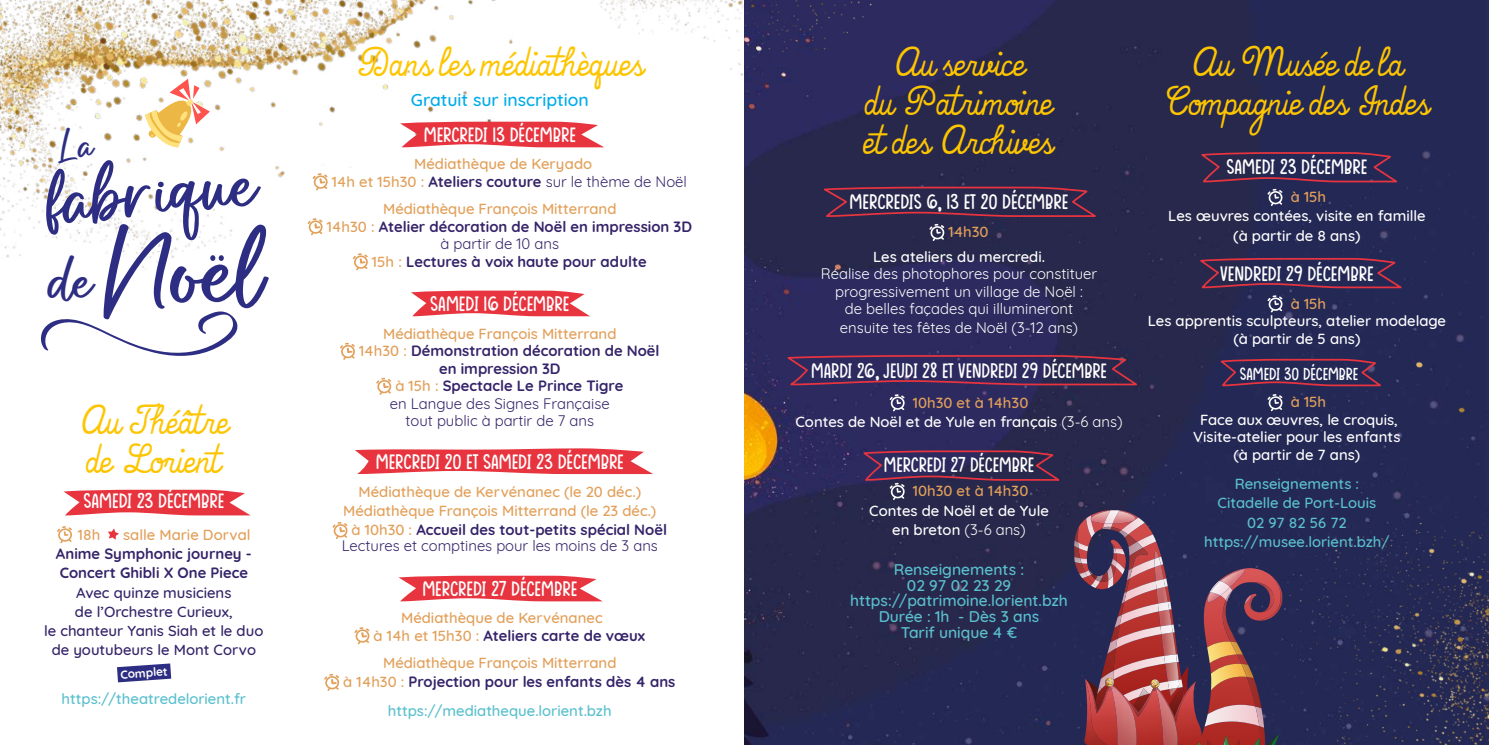
<style>
.page{position:relative;width:1489px;height:745px;background:#fff}
.page>*{position:absolute;margin:0;border:0;box-sizing:border-box;transform-origin:0 0}
.t1{font:87.67px "Butterscotch";color:#2d2e83}
.t2{font:64.75px "Butterscotch";color:#2d2e83}
.t3{font:48.65px "Butterscotch";color:#2d2e83}
.t4{font:italic 38.5px/38.5px "Thats Font Folks";color:#fdc500;text-align:center}
.t5{font:32.38px "Butterscotch";color:#2d2e83}
.t6{font:21px "Alone On Earth";color:#fff}
.t7{font:500 17.5px "Quicksand";color:#00ace9}
.t8{font:17.5px "Alone On Earth";color:#fff}
.t9{font:500 15.75px/15.8px "Quicksand";color:#5ac0ce;text-align:center}
.t10{font:500 14.88px/17.5px "Quicksand";color:#e2a05a}
.t11{font:500 14.88px/19.2px "Quicksand";color:#fff;text-align:center}
.t12{font:700 14.88px/19.2px "Quicksand";color:#352469}
.t13{font:500 14.88px/19.2px "Quicksand";color:#5ac0ce;text-align:center}
.t14{font:14.88px/17.5px "Quicksand";color:#fff;text-align:center}
.t15{font:14.88px "Quicksand";color:#352469}
.t16{font:500 14.88px/19.2px "Quicksand";color:#352469;text-align:center}
.t17{font:700 11.72px "Quicksand";color:#fff}
.s1{font-weight:700;color:#352469}
.s2{font-weight:400;color:#352469}
.s3{font-weight:500;color:#e2a05a}
.s4{color:#e2a05a}
.s5{font-weight:400}
</style>
<div class="page">
<img style="left:744px;top:0;width:744px;height:744px">
<img style="left:0;top:0;width:604px;height:317px">
<svg style="left:145px;top:79px;width:65px;height:69px"></svg>
<img style="left:595px;top:0;width:296px;height:140px">
<svg style="left:929px;top:224px;width:15px;height:17px"></svg>
<svg style="left:889px;top:394px;width:16px;height:17px"></svg>
<svg style="left:400px;top:122px;width:204px;height:25px;background:#ea525b"></svg>
<svg style="left:411px;top:290px;width:179px;height:26px;background:#eb5760"></svg>
<svg style="left:398px;top:575px;width:204px;height:26px;background:#eb5760"></svg>
<svg style="left:63px;top:489px;width:187px;height:26px;background:#eb5861"></svg>
<svg style="left:355px;top:448px;width:296px;height:25px;background:#ea4f59"></svg>
<svg style="left:312px;top:173px;width:16px;height:17px"></svg>
<svg style="left:307px;top:218px;width:16px;height:17px"></svg>
<svg style="left:353px;top:253px;width:15px;height:17px"></svg>
<svg style="left:340px;top:342px;width:15px;height:17px"></svg>
<svg style="left:376px;top:377px;width:15px;height:17px"></svg>
<svg style="left:332px;top:522px;width:16px;height:16px"></svg>
<svg style="left:354px;top:627px;width:16px;height:17px"></svg>
<svg style="left:324px;top:674px;width:15px;height:16px"></svg>
<svg style="left:785px;top:354px;width:356px;height:32px;background:#412a56"></svg>
<svg style="left:822px;top:186px;width:278px;height:32px;background:#3f294a"></svg>
<svg style="left:862px;top:449px;width:202px;height:50px;background:#3a2b51"></svg>
<svg style="left:1218px;top:358px;width:5px;height:29px"></svg>
<svg style="left:1074px;top:509px;width:149px;height:235px;background:#7d495b"></svg>
<img style="left:1223px;top:115px;width:265px;height:629px">
<svg style="left:57px;top:526px;width:15px;height:17px"></svg>
<svg style="left:108px;top:528px;width:11px;height:11px"></svg>
<svg style="left:40px;top:310px;width:199px;height:46px"></svg>
<svg style="left:210px;top:255px;width:14px;height:6px"></svg>
<svg style="left:1199px;top:151px;width:202px;height:32px;background:#3d294f"></svg>
<svg style="left:1198px;top:257px;width:208px;height:32px;background:#3d2950"></svg>
<svg style="left:117px;top:663px;width:54px;height:19px"></svg>
<h3 class="t5" style="left:57px;top:126px;width:37px">La</h3>
<h2 class="t2" style="left:42px;top:165px;width:212px;rotate:-5deg">fabrique</h2>
<h1 class="t1" style="left:99px;top:222px;width:163px">Noël</h1>
<h3 class="t3" style="left:47px;top:253px;width:45px">de</h3>
<h3 class="t4" style="left:78px;top:401px;width:153px;text-align:left">Au Théâtre de Lorient</h3>
<h3 class="t6" style="left:83px;top:488px;width:142px">SAMEDI 23 DÉCEMBRE</h3>
<p class="t10" style="left:78px;top:524px;width:24px">18h</p>
<p class="t10" style="left:123px;top:524px;width:129px">salle Marie Dorval</p>
<p class="t12" style="left:56px;top:542px;width:197px">Anime Symphonic journey -<br>Concert Ghibli X One Piece</p>
<p class="t16" style="left:44px;top:581px;width:221px">Avec quinze musiciens<br>de l’Orchestre Curieux,<br>le chanteur Yanis Siah et le duo de youtubeurs le Mont Corvo</p>
<p class="t13" style="left:62px;top:687px;width:186px">https://theatredelorient.fr</p>
<p class="t17" style="left:120px;top:664px;width:49px;rotate:-4deg">Complet</p>
<h3 class="t4" style="left:355px;top:43px;width:291px">Dans les médiathèques</h3>
<p class="t7" style="left:411px;top:86px;width:179px">Gratuit sur inscription</p>
<h3 class="t6" style="left:423px;top:122px;width:154px">MERCREDI 13 DÉCEMBRE</h3>
<p class="t10" style="left:332px;top:153px;width:357px;text-indent:82px">Médiathèque de Keryado<br>14h et 15h30 : <span class="s1">Ateliers couture</span> <span class="s2">sur le thème de Noël</span></p>
<p class="t10" style="left:383px;top:198px;width:235px">Médiathèque François Mitterrand</p>
<p class="t12" style="left:327px;top:215px;width:367px"><span class="s3">14h30 :</span> Atelier décoration de Noël en impression 3D</p>
<p class="t15" style="left:440px;top:232px;width:120px">à partir de 10 ans</p>
<p class="t12" style="left:372px;top:250px;width:276px"><span class="s3">15h :</span> Lectures à voix haute pour adulte</p>
<h3 class="t6" style="left:430px;top:291px;width:141px">SAMEDI 16 DÉCEMBRE</h3>
<p class="t10" style="left:383px;top:323px;width:235px">Médiathèque François Mitterrand</p>
<p class="t12" style="left:359px;top:340px;width:302px"><span class="s3">14h30 :</span> Démonstration décoration de Noël</p>
<p class="t12" style="left:439px;top:357px;width:123px">en impression 3D</p>
<p class="t12" style="left:395px;top:375px;width:229px"><span class="s3">à 15h :</span> Spectacle Le Prince Tigre</p>
<p class="t15" style="left:390px;top:391px;width:221px">en Langue des Signes Française</p>
<p class="t15" style="left:405px;top:409px;width:190px">tout public à partir de 7 ans</p>
<h3 class="t6" style="left:376px;top:449px;width:249px">MERCREDI 20 ET SAMEDI 23 DÉCEMBRE</h3>
<p class="t10" style="left:358px;top:481px;width:284px">Médiathèque de Kervénanec (le 20 déc.)</p>
<p class="t10" style="left:343px;top:500px;width:315px">Médiathèque François Mitterrand (le 23 déc.)</p>
<p class="t12" style="left:351px;top:518px;width:317px"><span class="s3">à 10h30 :</span> Accueil des tout-petits spécial Noël</p>
<p class="t15" style="left:342px;top:534px;width:318px">Lectures et comptines pour les moins de 3 ans</p>
<h3 class="t6" style="left:422px;top:575px;width:156px">MERCREDI 27 DÉCEMBRE</h3>
<p class="t10" style="left:373px;top:607px;width:273px;text-indent:28px">Médiathèque de Kervénanec<br>à 14h et 15h30 : <span class="s1">Ateliers carte de vœux</span></p>
<p class="t10" style="left:343px;top:651px;width:333px;line-height:19.2px;text-indent:40px">Médiathèque François Mitterrand<br>à 14h30 : <span class="s1">Projection pour les enfants dès 4 ans</span></p>
<p class="t13" style="left:388px;top:699px;width:225px">https://mediatheque.lorient.bzh</p>
<h3 class="t4" style="left:863px;top:44px;width:191px">Au service<br>du Patrimoine et des Archives</h3>
<h3 class="t6" style="left:849px;top:189px;width:220px">MERCREDIS 6, 13 ET 20 DÉCEMBRE</h3>
<p class="t10" style="left:948px;top:222px;width:42px">14h30</p>
<p class="t11" style="left:873px;top:245px;width:173px">Les ateliers du mercredi.</p>
<p class="t14" style="left:820px;top:263px;width:278px">Réalise des photophores pour constituer progressivement un village de Noël :<br>de belles façades qui illumineront</p>
<p class="t14" style="left:839px;top:317px;width:240px">ensuite tes fêtes de Noël (3-12 ans)</p>
<h3 class="t6" style="left:811px;top:358px;width:297px">MARDI 26, JEUDI 28 ET VENDREDI 29 DÉCEMBRE</h3>
<p class="t11" style="left:795px;top:391px;width:328px;text-align:left;text-indent:117px"><span class="s4">10h30 et à 14h30<br></span>Contes de Noël et de Yule en français <span class="s5">(3-6 ans)</span></p>
<h3 class="t6" style="left:883px;top:452px;width:152px">MERCREDI 27 DÉCEMBRE</h3>
<p class="t10" style="left:912px;top:480px;width:117px">10h30 et à 14h30</p>
<p class="t11" style="left:869px;top:499px;width:181px">Contes de Noël et de Yule en breton <span class="s5">(3-6 ans)</span></p>
<p class="t9" style="left:850px;top:559px;width:219px">Renseignements :<br>02 97 02 23 29 https://patrimoine.lorient.bzh<br>Durée : 1h - Dès 3 ans<br>Tarif unique 4 €</p>
<h3 class="t4" style="left:1163px;top:44px;width:268px">Au Musée de la<br>Compagnie des Indes</h3>
<h3 class="t6" style="left:1226px;top:154px;width:142px">SAMEDI 23 DÉCEMBRE</h3>
<p class="t10" style="left:1290px;top:187px;width:37px">à 15h</p>
<p class="t11" style="left:1168px;top:205px;width:259px">Les œuvres contées, visite en famille (à partir de 8 ans)</p>
<h3 class="t6" style="left:1220px;top:261px;width:155px">VENDREDI 29 DÉCEMBRE</h3>
<p class="t10" style="left:1290px;top:293px;width:37px">à 15h</p>
<p class="t11" style="left:1147px;top:310px;width:300px;line-height:17.5px">Les apprentis sculpteurs, atelier modelage (à partir de 5 ans)</p>
<p class="t8" style="left:1239px;top:363px;width:120px">SAMEDI 30 DÉCEMBRE</p>
<p class="t10" style="left:1290px;top:392px;width:37px">à 15h</p>
<p class="t11" style="left:1193px;top:409px;width:209px;line-height:17.5px">Face aux œuvres, le croquis,<br>Visite-atelier pour les enfants (à partir de 7 ans)</p>
<p class="t13" style="left:1203px;top:472px;width:187px">Renseignements :<br>Citadelle de Port-Louis<br>02 97 82 56 72 https://musee.lorient.bzh/</p>
</div>
